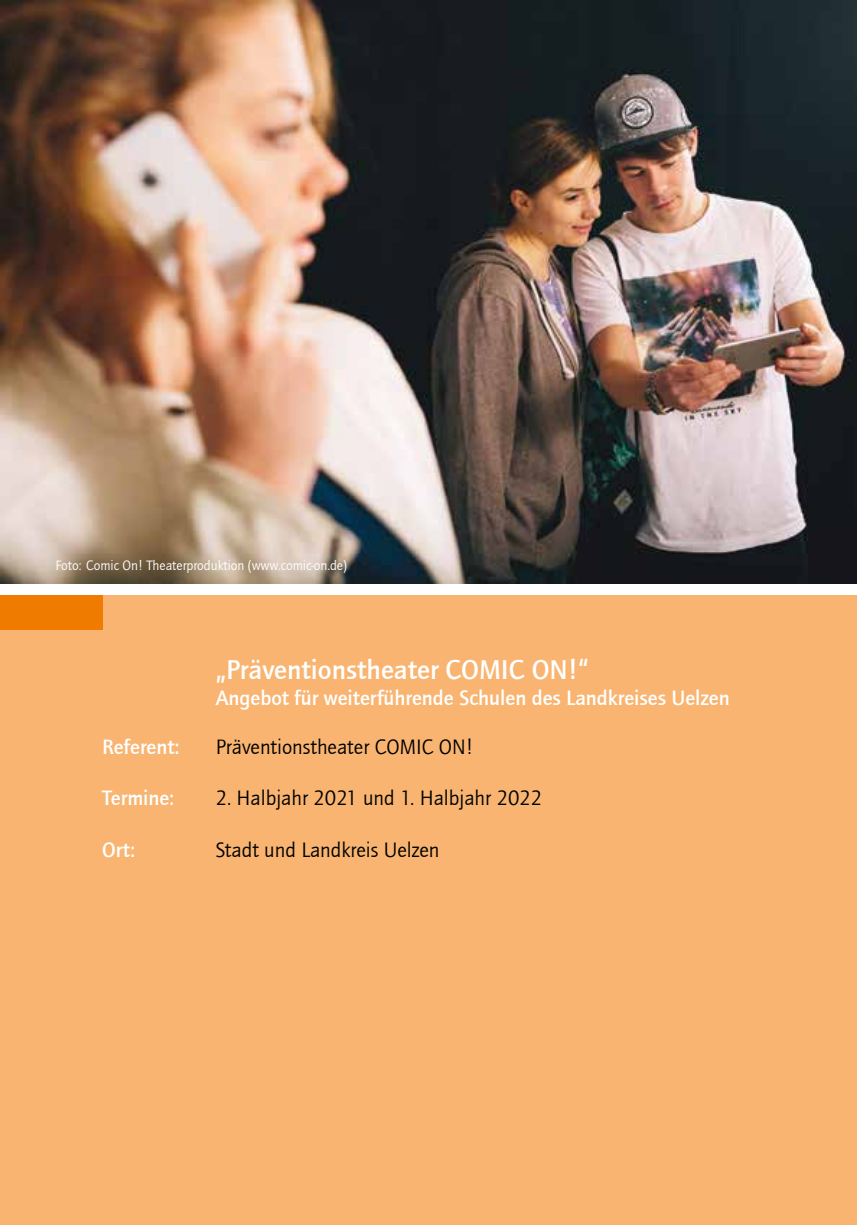
<style>
.page{position:relative;width:857px;height:1225px;background:#fff}
.page>*{position:absolute;margin:0;border:0;box-sizing:border-box;transform-origin:0 0}
.t1{font:700 28px "Quay Itc T";color:#fff}
.t2{font:21.4px "Quay Itc T";color:#000}
.t3{font:700 21.4px "Quay Itc T";color:#fff}
.t4{font:14px "Quay Itc T";letter-spacing:-.005em;color:#fff}
</style>
<div class="page">
<img style="left:0;top:0;width:856px;height:583px">
<div style="left:0;top:595px;width:856px;height:630px;background:#f8b470"></div>
<div style="left:0;top:595px;width:102px;height:34px;background:#ef7c00"></div>
<p class="t4" style="left:55px;top:557px;width:293px">Foto: Comic On! Theaterproduktion (www.comic-on.de)</p>
<p class="t3" style="left:102px;top:735px;width:79px">Referent:</p>
<p class="t3" style="left:102px;top:786px;width:73px">Termine:</p>
<p class="t3" style="left:102px;top:837px;width:34px">Ort:</p>
<h1 class="t1" style="left:215px;top:654px;width:374px">„Präventionstheater COMIC ON!“</h1>
<p class="t3" style="left:215px;top:686px;width:515px">Angebot für weiterführende Schulen des Landkreises Uelzen</p>
<p class="t2" style="left:215px;top:735px;width:259px">Präventionstheater COMI C ON!</p>
<p class="t2" style="left:215px;top:786px;width:328px">2. Halbjahr 2021 und 1. Halbjahr 2022</p>
<p class="t2" style="left:215px;top:838px;width:225px">Stadt und Landkreis Uelzen</p>
</div>
